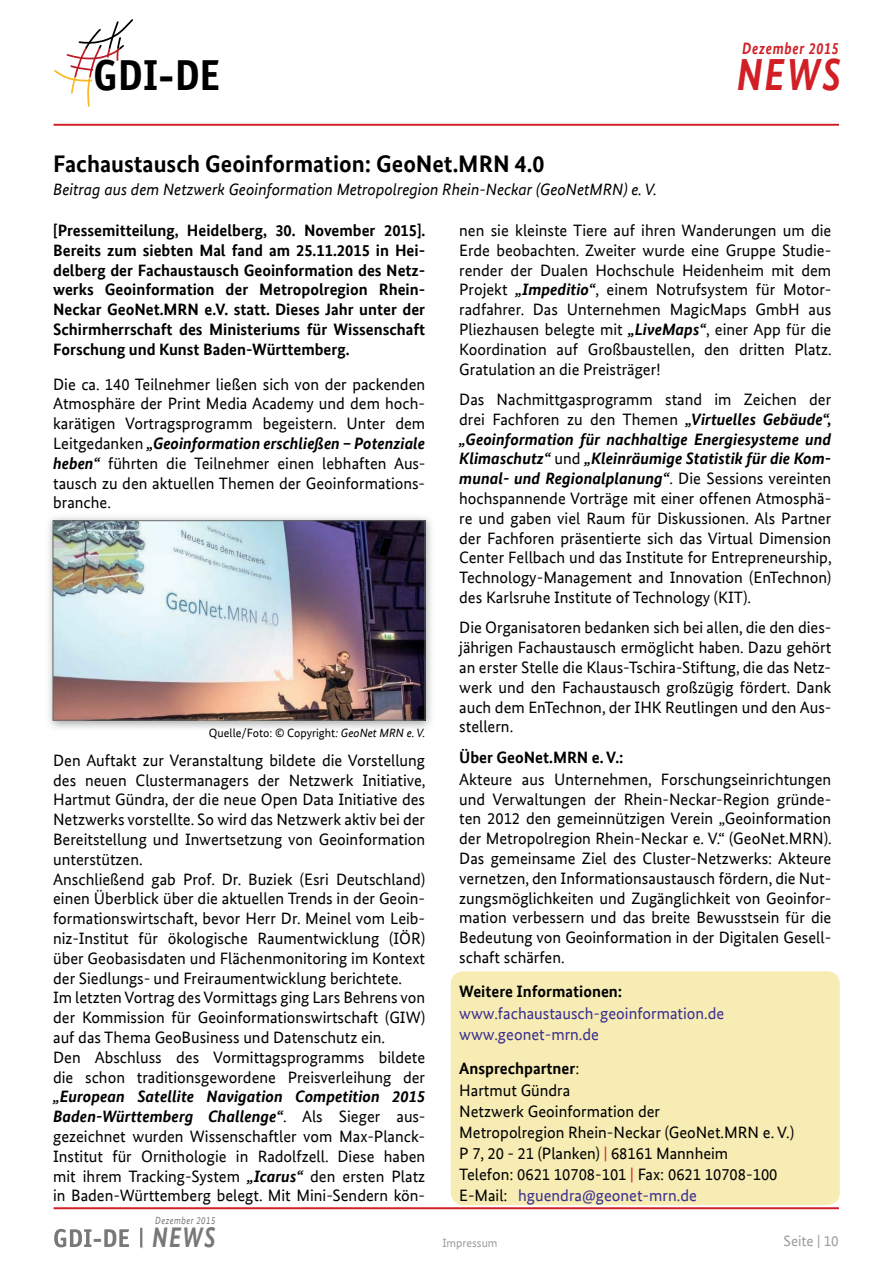
<style>
.page{position:relative;width:893px;height:1263px;background:#fff}
.page>*{position:absolute;margin:0;border:0;box-sizing:border-box;transform-origin:0 0}
.t1{font:italic 700 45px "Bundes Sans Web";color:#d11f25;scale:.85 1}
.t2{font:700 43.5px "Officina Sans";color:#000002}
.t3{font:italic 700 28.35px "Bundes Sans Web";color:#767879;scale:.82 1}
.t4{font:700 24px "Bundes Sans Web";color:#000002}
.t5{font:16.5px/19.8px "Bundes Sans Web";color:#000002;text-align:justify}
.t6{font:700 16.5px/19.8px "Bundes Sans Web";color:#000002;text-align:justify}
.t7{font:italic 16.5px "Bundes Sans Web";color:#000002}
.t8{font:16.5px/20.9px "Bundes Sans Web";color:#3a2f92}
.t9{font:italic 700 16.5px "Bundes Sans Web";letter-spacing:.05em;color:#d11f25;scale:.85 1}
.t10{font:15px "Bundes Sans Web";color:#9b9e9f}
.t11{font:12px "Bundes Sans Web";color:#000002}
.t12{font:12px "Bundes Sans Web";color:#9b9e9f}
.t13{font:italic 10.35px "Bundes Sans Web";letter-spacing:.05em;color:#767879;scale:.85 1}
.s1{font-weight:700;font-style:italic}
.s2{font-weight:700}
.s3{color:#d11f25}
.s4{color:#3a2f92}
.s5{font-style:italic}
</style>
<div class="page">
<div style="left:451px;top:971px;width:389px;height:234px;background:#f7ecb3;border-radius:13px"></div>
<hr style="left:54px;top:1207px;width:785px;height:2px;background:#d11f25">
<hr style="left:54px;top:124px;width:785px;height:2px;background:#d11f25">
<svg style="left:54px;top:19px;width:79px;height:88px"></svg>
<svg style="left:150px;top:1207px;width:69px;height:3px"></svg>
<svg style="left:54px;top:1228px;width:90px;height:20px"></svg>
<img style="left:48px;top:517px;width:384px;height:212px">
<img style="left:55px;top:522px;width:368px;height:196px">
<div style="left:53px;top:520px;width:372px;height:200px;border:1px solid #656868"></div>
<p class="t9" style="left:742px;top:39px;width:115px">Dezember 2015</p>
<h2 class="t2" style="left:93px;top:48px;width:128px">GDI-DE</h2>
<h1 class="t1" style="left:737px;top:49px;width:124px">NEWS</h1>
<h3 class="t4" style="left:53px;top:149px;width:493px">Fachaustausch Geoinformation: GeoNet.MRN 4.0</h3>
<p class="t7" style="left:53px;top:180px;width:605px">Beitrag aus dem Netzwerk Geoinformation Metropolregion Rhein-Neckar (GeoNetMRN) e. V.</p>
<p class="t6" style="left:53px;top:220px;width:374px">[Pressemitteilung, Heidelberg, 30. November 2015].<br>Bereits zum siebten Mal fand am 25.11.2015 in Hei&shy;delberg der Fachaustausch Geoinformation des Netz&shy;werks Geoinformation der Metropolregion Rhein-Neckar GeoNet.MRN e.V. statt. Dieses Jahr unter der Schirmherrschaft des Ministeriums für Wissenschaft Forschung und Kunst Baden-Württemberg.</p>
<p class="t5" style="left:53px;top:374px;width:374px">Die ca. 140 Teilnehmer ließen sich von der packenden Atmosphäre der Print Media Academy und dem hoch&shy;karätigen Vortragsprogramm begeistern. Unter dem Leitgedanken <span class="s1">„Geoinformation erschließen – Potenziale heben“</span> führten die Teilnehmer einen lebhaften Aus&shy;tausch zu den aktuellen Themen der Geoinformations&shy;branche.</p>
<p class="t5" style="left:459px;top:220px;width:374px">nen sie kleinste Tiere auf ihren Wanderungen um die Erde beobachten. Zweiter wurde eine Gruppe Studie&shy;render der Dualen Hochschule Heidenheim mit dem Projekt <span class="s1">„Impeditio“</span>, einem Notrufsystem für Motor&shy;radfahrer. Das Unternehmen MagicMaps GmbH aus Pliezhausen belegte mit <span class="s1">„LiveMaps“</span>, einer App für die Koordination auf Großbaustellen, den dritten Platz.<br>Gratulation an die Preisträger!</p>
<p class="t5" style="left:459px;top:389px;width:374px">Das Nachmittgasprogramm stand im Zeichen der drei Fachforen zu den Themen <span class="s1">„Virtuelles Gebäude“, „Geoinformation für nachhaltige Energiesysteme und Klimaschutz“</span> und <span class="s1">„Kleinräumige Statistik für die Kom&shy;munal- und Regionalplanung“</span>. Die Sessions vereinten hochspannende Vorträge mit einer offenen Atmosphä&shy;re und gaben viel Raum für Diskussionen. Als Partner der Fachforen präsentierte sich das Virtual Dimension Center Fellbach und das Institute for Entrepreneurship, Technology-Management and Innovation (EnTechnon) des Karlsruhe Institute of Technology (KIT).</p>
<p class="t5" style="left:459px;top:618px;width:374px">Die Organisatoren bedanken sich bei allen, die den dies&shy;jährigen Fachaustausch ermöglicht haben. Dazu gehört an erster Stelle die Klaus-Tschira-Stiftung, die das Netz&shy;werk und den Fachaustausch großzügig fördert. Dank auch dem EnTechnon, der IHK Reutlingen und den Aus&shy;stellern.</p>
<p class="t6" style="left:459px;top:747px;width:166px">Über GeoNet.MRN e. V.:</p>
<p class="t5" style="left:459px;top:769px;width:374px">Akteure aus Unternehmen, Forschungseinrichtungen und Verwaltungen der Rhein-Neckar-Region gründe&shy;ten 2012 den gemeinnützigen Verein „Geoinformation der Metropolregion Rhein-Neckar e. V.“ (GeoNet.MRN).<br>Das gemeinsame Ziel des Cluster-Netzwerks: Akteure vernetzen, den Informationsaustausch fördern, die Nut&shy;zungsmöglichkeiten und Zugänglichkeit von Geoinfor&shy;mation verbessern und das breite Bewusstsein für die Bedeutung von Geoinformation in der Digitalen Gesell&shy;schaft schärfen.</p>
<p class="t6" style="left:459px;top:981px;width:165px">Weitere Informationen:</p>
<p class="t8" style="left:459px;top:1003px;width:267px">www.fachaustausch-geoinformation.de www.geonet-mrn.de</p>
<p class="t5" style="left:459px;top:1058px;width:336px;line-height:21px;text-align:left"><span class="s2">Ansprechpartner</span>:<br>Hartmut Gündra<br>Netzwerk Geoinformation der<br>Metropolregion Rhein-Neckar (GeoNet.MRN e. V.)<br>P 7, 20 - 21 (Planken) <span class="s3">|</span> 68161 Mannheim<br>Telefon: 0621 10708-101 <span class="s3">|</span> Fax: 0621 10708-100<br>E-Mail: <span class="s4">hguendra@geonet-mrn.de</span></p>
<p class="t12" style="left:442px;top:1236px;width:57px">Impressum</p>
<p class="t10" style="left:783px;top:1233px;width:57px">Seite | 10</p>
<p class="t11" style="left:209px;top:726px;width:218px">Quelle/Foto: © Copyright<span class="s5">: GeoNet MRN e. V.</span></p>
<p class="t5" style="left:53px;top:750px;width:374px;text-align:left">Den Auftakt zur Veranstaltung bildete die Vorstellung des neuen Clustermanagers der Netzwerk Initiative, Hartmut Gündra, der die neue Open Data Initiative des Netzwerks vorstellte. So wird das Netzwerk aktiv bei der Bereitstellung und Inwertsetzung von Geoinformation unterstützen.<br>Anschließend gab Prof. Dr. Buziek (Esri Deutschland) einen Überblick über die aktuellen Trends in der Geoin&shy;formationswirtschaft, bevor Herr Dr. Meinel vom Leib&shy;niz-Institut für ökologische Raumentwicklung (IÖR) über Geobasisdaten und Flächenmonitoring im Kontext der Siedlungs- und Freiraumentwicklung berichtete .<br>Im letzten Vortrag des Vormittags ging Lars Behrens von der Kommission für Geoinformationswirtschaft (GIW) auf das Thema GeoBusiness und Datenschutz ein.<br>Den Abschluss des Vormittagsprogramms bildete die schon traditionsgewordene Preisverleihung der</p>
<p class="t5" style="left:53px;top:1087px;width:374px"><span class="s1">„European Satellite Navigation Competition 2015<br>Baden-Württemberg Challenge“</span>. Als Sieger aus&shy;gezeichnet wurden Wissenschaftler vom Max-Planck-Institut für Ornithologie in Radolfzell. Diese haben mit ihrem Tracking-System <span class="s1">„Icarus“</span> den ersten Platz in Baden-Württemberg belegt. Mit Mini-Sendern kön-</p>
<p class="t13" style="left:155px;top:1215px;width:72px">Dezember 2015</p>
<h3 class="t3" style="left:152px;top:1221px;width:79px">NEWS</h3>
</div>
